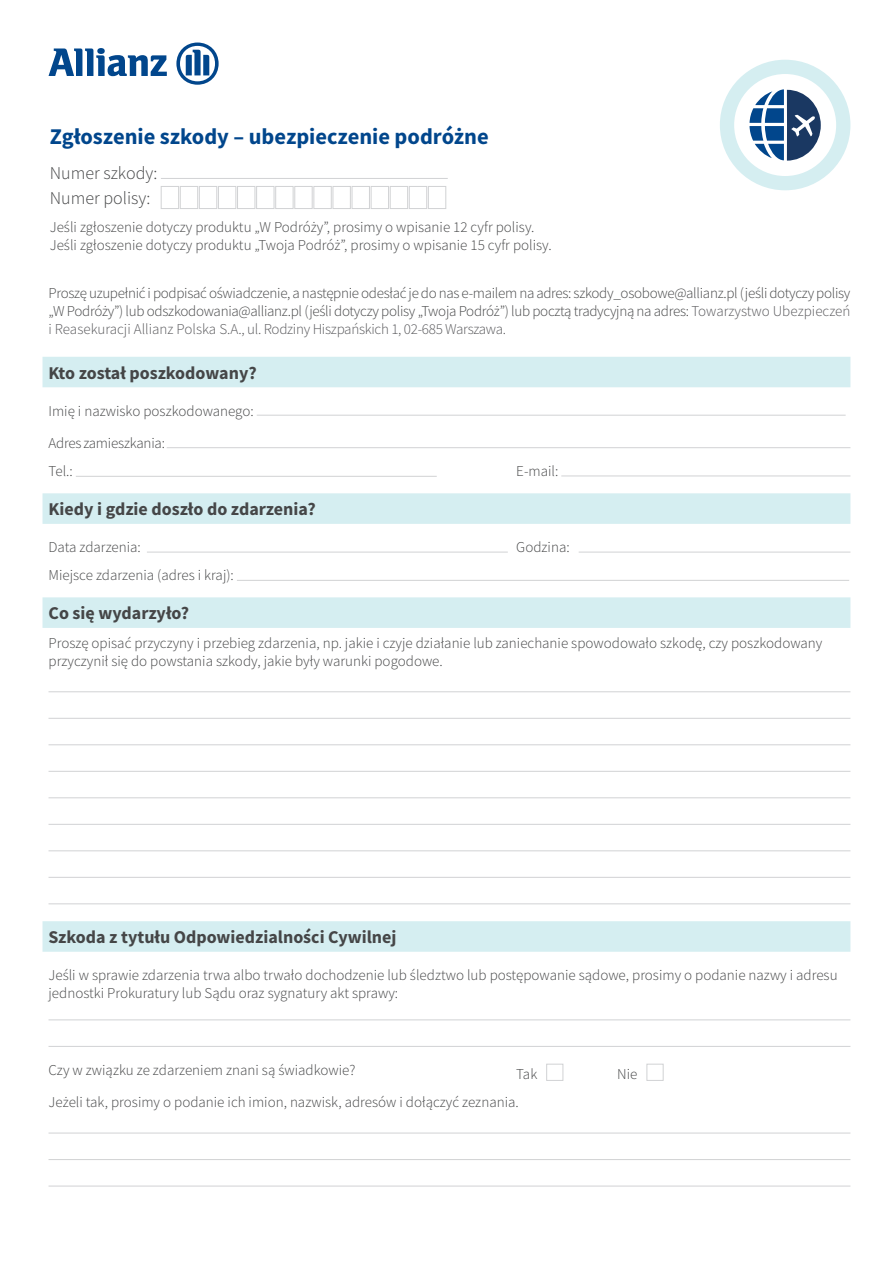
<style>
.page{position:relative;width:893px;height:1263px;background:#fff}
.page>*{position:absolute;margin:0;border:0;box-sizing:border-box;transform-origin:0 0}
.t1{font:700 22.5px "Source Sans Pro";color:#01468c}
.t2{font:700 18px "Source Sans Pro";color:#454647}
.t3{font:300 18px "Source Sans Pro";color:#454647}
.t4{font:300 15px/18px "Source Sans Pro";color:#454647}
.s1{color:#59595c}
</style>
<div class="page">
<svg style="left:43px;top:357px;width:807px;height:595px"></svg>
<hr style="left:257px;top:415px;width:589px;height:1px;background:#d1d2d4">
<hr style="left:167px;top:447px;width:683px;height:1px;background:#d1d2d4">
<hr style="left:76px;top:476px;width:361px;height:1px;background:#d1d2d4">
<hr style="left:561px;top:476px;width:289px;height:1px;background:#d1d2d4">
<hr style="left:147px;top:552px;width:361px;height:1px;background:#d1d2d4">
<hr style="left:579px;top:552px;width:271px;height:1px;background:#d1d2d4">
<hr style="left:237px;top:580px;width:612px;height:1px;background:#d1d2d4">
<hr style="left:49px;top:691px;width:801px;height:1px;background:#d1d2d4">
<hr style="left:49px;top:718px;width:801px;height:1px;background:#d1d2d4">
<hr style="left:49px;top:744px;width:801px;height:1px;background:#d1d2d4">
<hr style="left:49px;top:771px;width:801px;height:1px;background:#d1d2d4">
<hr style="left:49px;top:797px;width:801px;height:1px;background:#d1d2d4">
<hr style="left:49px;top:824px;width:801px;height:1px;background:#d1d2d4">
<hr style="left:49px;top:850px;width:801px;height:1px;background:#d1d2d4">
<hr style="left:49px;top:877px;width:801px;height:1px;background:#d1d2d4">
<hr style="left:49px;top:903px;width:801px;height:1px;background:#d1d2d4">
<hr style="left:49px;top:1019px;width:801px;height:1px;background:#d1d2d4">
<hr style="left:49px;top:1046px;width:801px;height:1px;background:#d1d2d4">
<div style="left:546px;top:1064px;width:17px;height:17px;border:1px solid #d1d2d4"></div>
<div style="left:646px;top:1064px;width:17px;height:17px;border:1px solid #d1d2d4"></div>
<hr style="left:49px;top:1133px;width:801px;height:1px;background:#d1d2d4">
<hr style="left:49px;top:1159px;width:801px;height:1px;background:#d1d2d4">
<hr style="left:49px;top:1186px;width:801px;height:1px;background:#d1d2d4">
<hr style="left:161px;top:178px;width:287px;height:1px;background:#d1d2d4">
<div style="left:161px;top:186px;width:18px;height:23px;border:1px solid #d1d2d4"></div>
<div style="left:180px;top:186px;width:18px;height:23px;border:1px solid #d1d2d4"></div>
<div style="left:199px;top:186px;width:18px;height:23px;border:1px solid #d1d2d4"></div>
<div style="left:218px;top:186px;width:18px;height:23px;border:1px solid #d1d2d4"></div>
<div style="left:237px;top:186px;width:18px;height:23px;border:1px solid #d1d2d4"></div>
<div style="left:256px;top:186px;width:18px;height:23px;border:1px solid #d1d2d4"></div>
<div style="left:275px;top:186px;width:18px;height:23px;border:1px solid #d1d2d4"></div>
<div style="left:294px;top:186px;width:19px;height:23px;border:1px solid #d1d2d4"></div>
<div style="left:313px;top:186px;width:19px;height:23px;border:1px solid #d1d2d4"></div>
<div style="left:333px;top:186px;width:18px;height:23px;border:1px solid #d1d2d4"></div>
<div style="left:352px;top:186px;width:18px;height:23px;border:1px solid #d1d2d4"></div>
<div style="left:371px;top:186px;width:18px;height:23px;border:1px solid #d1d2d4"></div>
<div style="left:390px;top:186px;width:18px;height:23px;border:1px solid #d1d2d4"></div>
<div style="left:409px;top:186px;width:18px;height:23px;border:1px solid #d1d2d4"></div>
<div style="left:428px;top:186px;width:18px;height:23px;border:1px solid #d1d2d4"></div>
<svg style="left:720px;top:60px;width:130px;height:130px"></svg>
<svg style="left:49px;top:48px;width:118px;height:28px"></svg>
<svg style="left:176px;top:43px;width:43px;height:42px"></svg>
<p class="t1" style="left:50px;top:122px;width:440px">Zgłoszenie szkody – ubezpieczenie podróżne</p>
<p class="t3" style="left:50px;top:162px;width:109px">Numer szkody:</p>
<p class="t3" style="left:50px;top:187px;width:102px">Numer polisy:</p>
<p class="t4" style="left:50px;top:218px;width:503px">Jeśli zgłoszenie dotyczy produktu „W Podróży”, prosimy o wpisanie 12 cyfr polisy.<br>Jeśli zgłoszenie dotyczy produktu „Twoja Podróż”, prosimy o wpisanie 15 cyfr polisy.</p>
<p class="t4" style="left:49px;top:284px;width:803px;text-align:justify">Proszę uzupełnić i podpisać oświadczenie, a następnie odesłać je do nas e-mailem na adres: szkody_osobowe@allianz.pl (jeśli dotyczy polisy „W Podróży”) lub odszkodowania@allianz.pl (jeśli dotyczy polisy „Twoja Podróż”) lub pocztą tradycyjną na adres: <span class="s1">Towarzystwo Ubezpieczeń i Reasekuracji Allianz Polska S.A., ul. Rodziny Hiszpańskich 1, 02-685 Warszawa.</span></p>
<p class="t2" style="left:49px;top:361px;width:210px">Kto został poszkodowany?</p>
<p class="t4" style="left:49px;top:402px;width:207px">Imię i nazwisko poszkodowanego:</p>
<p class="t4" style="left:49px;top:434px;width:118px">Adres zamieszkania:</p>
<p class="t4" style="left:49px;top:462px;width:26px">Tel.:</p>
<p class="t4" style="left:516px;top:462px;width:44px">E-mail:</p>
<p class="t2" style="left:49px;top:497px;width:269px">Kiedy i gdzie doszło do zdarzenia?</p>
<p class="t4" style="left:49px;top:538px;width:94px">Data zdarzenia:</p>
<p class="t4" style="left:516px;top:538px;width:55px">Godzina:</p>
<p class="t4" style="left:49px;top:566px;width:187px">Miejsce zdarzenia (adres i kraj):</p>
<p class="t2" style="left:49px;top:601px;width:142px">Co się wydarzyło?</p>
<p class="t4" style="left:49px;top:634px;width:775px">Proszę opisać przyczyny i przebieg zdarzenia, np. jakie i czyje działanie lub zaniechanie spowodowało szkodę, czy poszkodowany przyczynił się do powstania szkody, jakie były warunki pogodowe.</p>
<p class="t2" style="left:49px;top:925px;width:349px">Szkoda z tytułu Odpowiedzialności Cywilnej</p>
<p class="t4" style="left:49px;top:966px;width:791px">Jeśli w sprawie zdarzenia trwa albo trwało dochodzenie lub śledztwo lub postępowanie sądowe, prosimy o podanie nazwy i adresu jednostki Prokuratury lub Sądu oraz sygnatury akt sprawy:</p>
<p class="t4" style="left:49px;top:1061px;width:308px">Czy w związku ze zdarzeniem znani są świadkowie?</p>
<p class="t4" style="left:516px;top:1065px;width:23px">Tak</p>
<p class="t4" style="left:617px;top:1065px;width:22px">Nie</p>
<p class="t4" style="left:49px;top:1093px;width:472px">Jeżeli tak, prosimy o podanie ich imion, nazwisk, adresów i dołączyć zeznania.</p>
</div>
